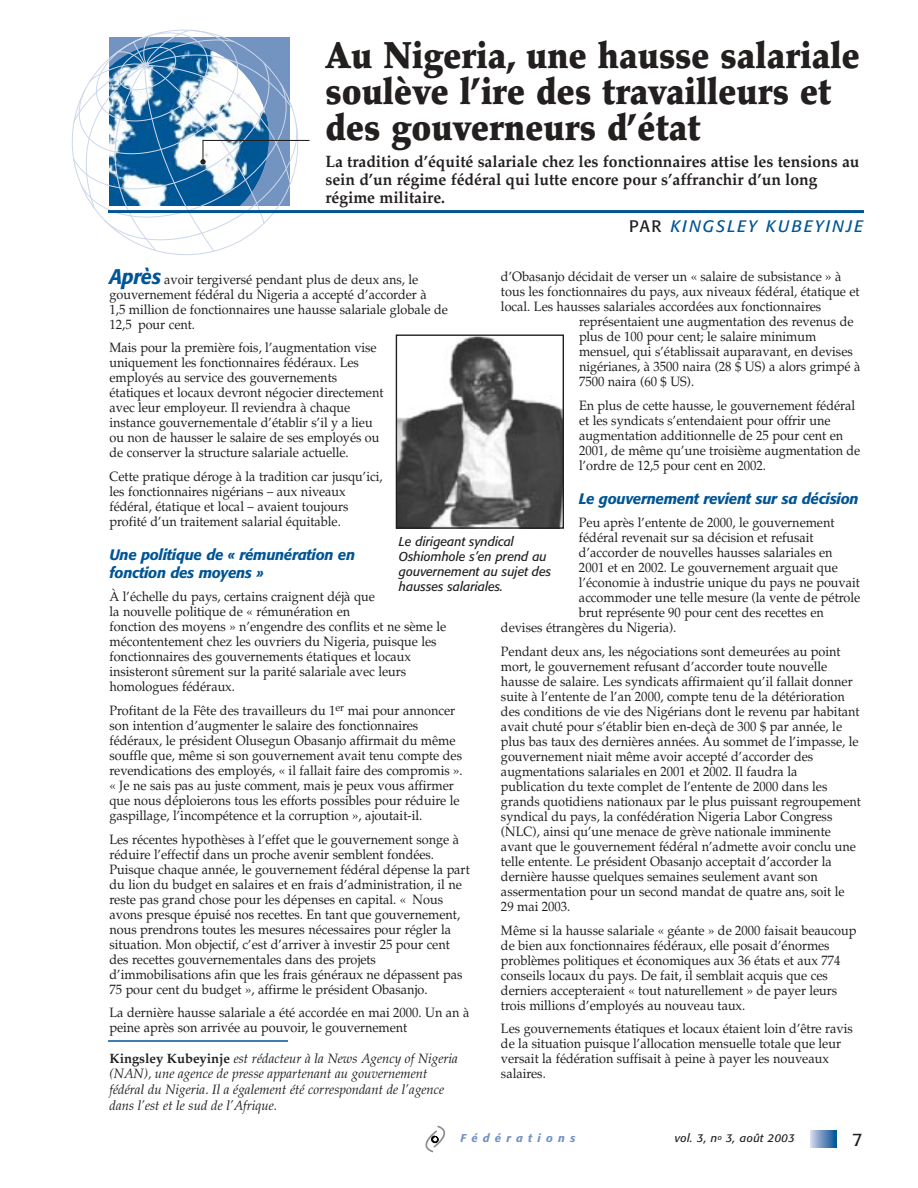
<style>
.page{position:relative;width:918px;height:1188px;background:#fff}
.page>*{position:absolute;margin:0;border:0;box-sizing:border-box;transform-origin:0 0}
.t1{font:900 37.5px/36px "Palatino";color:#231f1f;scale:.9 1}
.t2{font:18px "Formata";color:#231f1f}
.t3{font:700 16.5px/18px "Palatino";color:#231f1f;scale:.95 1}
.t4{font:italic 16.5px "Formata";letter-spacing:.115em;color:#005595}
.t5{font:italic 500 15px/18px "Formata";letter-spacing:-.02em;color:#005595}
.t6{font:13.5px/15px "Palatino";color:#231f1f;scale:.94 1}
.t7{font:italic 13.5px/15.8px "Palatino";color:#231f1f}
.t8{font:italic 12.75px/15px "Formata";color:#231f1f}
.t9{font:italic 11.25px "Formata";letter-spacing:.03em;color:#231f1f}
.t10{font:italic 500 11.25px "Formata";letter-spacing:.465em;color:#7393c1}
.s1{font-style:normal;color:#231f1f}
.s2{font-family:"Formata";font-weight:500;font-style:italic;font-size:21px;color:#005595}
.s3{font-weight:700;font-style:normal}
</style>
<div class="page">
<svg style="left:810px;top:1130px;width:27px;height:17px"></svg>
<svg style="left:425px;top:1125px;width:21px;height:28px"></svg>
<hr style="left:108px;top:1040px;width:180px;height:2px;background:#005595">
<img style="left:398px;top:337px;width:164px;height:190px">
<div style="left:396px;top:335px;width:168px;height:194px;border:1px solid #231f1f"></div>
<svg style="left:71px;top:29px;width:222px;height:223px"></svg>
<hr style="left:108px;top:210px;width:756px;height:3px;background:#005595">
<svg style="left:200px;top:159px;width:6px;height:5px"></svg>
<hr style="left:203px;top:140px;width:107px;height:1px;background:#231f1f">
<hr style="left:202px;top:140px;width:2px;height:21px;background:#231f1f">
<h1 class="t1" style="left:326px;top:41px;width:595px">Au Nigeria, une hausse salariale soulève l’ire des travailleurs et des gouverneurs d’état</h1>
<p class="t3" style="left:326px;top:154px;width:564px">La tradition d’équité salariale chez les fonctionnaires attise les tensions au sein d’un régime fédéral qui lutte encore pour s’affranchir d’un long régime militaire.</p>
<p class="t4" style="left:629px;top:219px;width:235px"><span class="s1">PAR</span> KINGSLEY KUBEYINJE</p>
<p class="t6" style="left:109px;top:273px;width:361px"><span class="s2">Après</span> avoir tergiversé pendant plus de deux ans, le gouvernement fédéral du Nigeria a accepté d’accorder à<br>1,5 million de fonctionnaires une hausse salariale globale de 12,5 pour cent.</p>
<p class="t6" style="left:109px;top:342px;width:293px">Mais pour la première fois, l’augmentation vise uniquement les fonctionnaires fédéraux. Les employés au service des gouvernements étatiques et locaux devront négocier directement avec leur employeur. Il reviendra à chaque instance gouvernementale d’établir s’il y a lieu ou non de hausser le salaire de ses employés ou de conserver la structure salariale actuelle.</p>
<p class="t6" style="left:109px;top:470px;width:292px">Cette pratique déroge à la tradition car jusqu’ici, les fonctionnaires nigérians – aux niveaux fédéral, étatique et local – avaient toujours profité d’un traitement salarial équitable.</p>
<p class="t5" style="left:110px;top:547px;width:247px">Une politique de « rémunération en fonction des moyens »</p>
<p class="t6" style="left:110px;top:591px;width:360px">À l’échelle du pays, certains craignent déjà que<br>la nouvelle politique de « rémunération en<br>fonction des moyens » n’engendre des conflits et ne sème le mécontentement chez les ouvriers du Nigeria, puisque les fonctionnaires des gouvernements étatiques et locaux insisteront sûrement sur la parité salariale avec leurs homologues fédéraux.</p>
<p class="t6" style="left:109px;top:704px;width:377px">Profitant de la Fête des travailleurs du 1<sup>er</sup> mai pour annoncer son intention d’augmenter le salaire des fonctionnaires fédéraux, le président Olusegun Obasanjo affirmait du même souffle que, même si son gouvernement avait tenu compte des revendications des employés, « il fallait faire des compromis ». « Je ne sais pas au juste comment, mais je peux vous affirmer que nous déploierons tous les efforts possibles pour réduire le gaspillage, l’incompétence et la corruption », ajoutait-il.</p>
<p class="t6" style="left:109px;top:833px;width:385px">Les récentes hypothèses à l’effet que le gouvernement songe à réduire l’effectif dans un proche avenir semblent fondées.<br>Puisque chaque année, le gouvernement fédéral dépense la part du lion du budget en salaires et en frais d’administration, il ne reste pas grand chose pour les dépenses en capital. « Nous avons presque épuisé nos recettes. En tant que gouvernement, nous prendrons toutes les mesures nécessaires pour régler la situation. Mon objectif, c’est d’arriver à investir 25 pour cent des recettes gouvernementales dans des projets d’immobilisations afin que les frais généraux ne dépassent pas 75 pour cent du budget », affirme le président Obasanjo.</p>
<p class="t6" style="left:109px;top:1007px;width:385px">La dernière hausse salariale a été accordée en mai 2000. Un an à peine après son arrivée au pouvoir, le gouvernement</p>
<p class="t6" style="left:501px;top:271px;width:364px">d’Obasanjo décidait de verser un « salaire de subsistance » à</p>
<p class="t6" style="left:501px;top:286px;width:383px">tous les fonctionnaires du pays, aux niveaux fédéral, étatique et</p>
<p class="t6" style="left:501px;top:301px;width:342px">local. Les hausses salariales accordées aux fonctionnaires</p>
<p class="t6" style="left:579px;top:316px;width:294px">représentaient une augmentation des revenus de</p>
<p class="t6" style="left:579px;top:331px;width:254px">plus de 100 pour cent; le salaire minimum</p>
<p class="t6" style="left:579px;top:346px;width:293px">mensuel, qui s’établissait auparavant, en devises</p>
<p class="t6" style="left:579px;top:361px;width:301px">nigérianes, à 3500 naira (28 $ US) a alors grimpé à</p>
<p class="t6" style="left:579px;top:376px;width:124px">7500 naira (60 $ US).</p>
<p class="t6" style="left:579px;top:399px;width:301px">En plus de cette hausse, le gouvernement fédéral et les syndicats s’entendaient pour offrir une augmentation additionnelle de 25 pour cent en 2001, de même qu’une troisième augmentation de l’ordre de 12,5 pour cent en 2002.</p>
<p class="t5" style="left:579px;top:491px;width:281px">Le gouvernement revient sur sa décision</p>
<p class="t6" style="left:579px;top:517px;width:273px">Peu après l’entente de 2000, le gouvernement</p>
<p class="t6" style="left:579px;top:532px;width:251px">fédéral revenait sur sa décision et refusait</p>
<p class="t6" style="left:579px;top:547px;width:271px">d’accorder de nouvelles hausses salariales en</p>
<p class="t6" style="left:579px;top:562px;width:277px">2001 et en 2002. Le gouvernement arguait que</p>
<p class="t6" style="left:579px;top:577px;width:300px">l’économie à industrie unique du pays ne pouvait</p>
<p class="t6" style="left:579px;top:592px;width:301px">accommoder une telle mesure (la vente de pétrole</p>
<p class="t6" style="left:579px;top:607px;width:262px">brut représente 90 pour cent des recettes en</p>
<p class="t6" style="left:501px;top:622px;width:188px">devises étrangères du Nigeria).</p>
<p class="t6" style="left:501px;top:645px;width:385px">Pendant deux ans, les négociations sont demeurées au point mort, le gouvernement refusant d’accorder toute nouvelle hausse de salaire. Les syndicats affirmaient qu’il fallait donner suite à l’entente de l’an 2000, compte tenu de la détérioration des conditions de vie des Nigérians dont le revenu par habitant avait chuté pour s’établir bien en-deçà de 300 $ par année, le plus bas taux des dernières années. Au sommet de l’impasse, le gouvernement niait même avoir accepté d’accorder des augmentations salariales en 2001 et 2002. Il faudra la publication du texte complet de l’entente de 2000 dans les grands quotidiens nationaux par le plus puissant regroupement syndical du pays, la confédération Nigeria Labor Congress (NLC), ainsi qu’une menace de grève nationale imminente avant que le gouvernement fédéral n’admette avoir conclu une telle entente. Le président Obasanjo acceptait d’accorder la dernière hausse quelques semaines seulement avant son assermentation pour un second mandat de quatre ans, soit le<br>29 mai 2003.</p>
<p class="t6" style="left:501px;top:924px;width:380px">Même si la hausse salariale « géante » de 2000 faisait beaucoup de bien aux fonctionnaires fédéraux, elle posait d’énormes problèmes politiques et économiques aux 36 états et aux 774 conseils locaux du pays. De fait, il semblait acquis que ces derniers accepteraient « tout naturellement » de payer leurs trois millions d’employés au nouveau taux.</p>
<p class="t6" style="left:501px;top:1023px;width:376px">Les gouvernements étatiques et locaux étaient loin d’être ravis de la situation puisque l’allocation mensuelle totale que leur versait la fédération suffisait à peine à payer les nouveaux salaires.</p>
<p class="t8" style="left:399px;top:535px;width:154px">Le dirigeant syndical<br>Oshiomhole s’en prend au gouvernement au sujet des hausses salariales.</p>
<p class="t7" style="left:110px;top:1052px;width:350px"><span class="s3">Kingsley Kubeyinje</span> est rédacteur à la News Agency of Nigeria (NAN), une agence de presse appartenant au gouvernement fédéral du Nigeria. Il a également été correspondant de l’agence dans l’est et le sud de l’Afrique.</p>
<p class="t10" style="left:461px;top:1133px;width:116px">Fédérations</p>
<p class="t9" style="left:675px;top:1133px;width:122px">vol. 3, n<sup>o</sup> 3, août 2003</p>
<h2 class="t2" style="left:852px;top:1132px;width:12px">7</h2>
</div>
